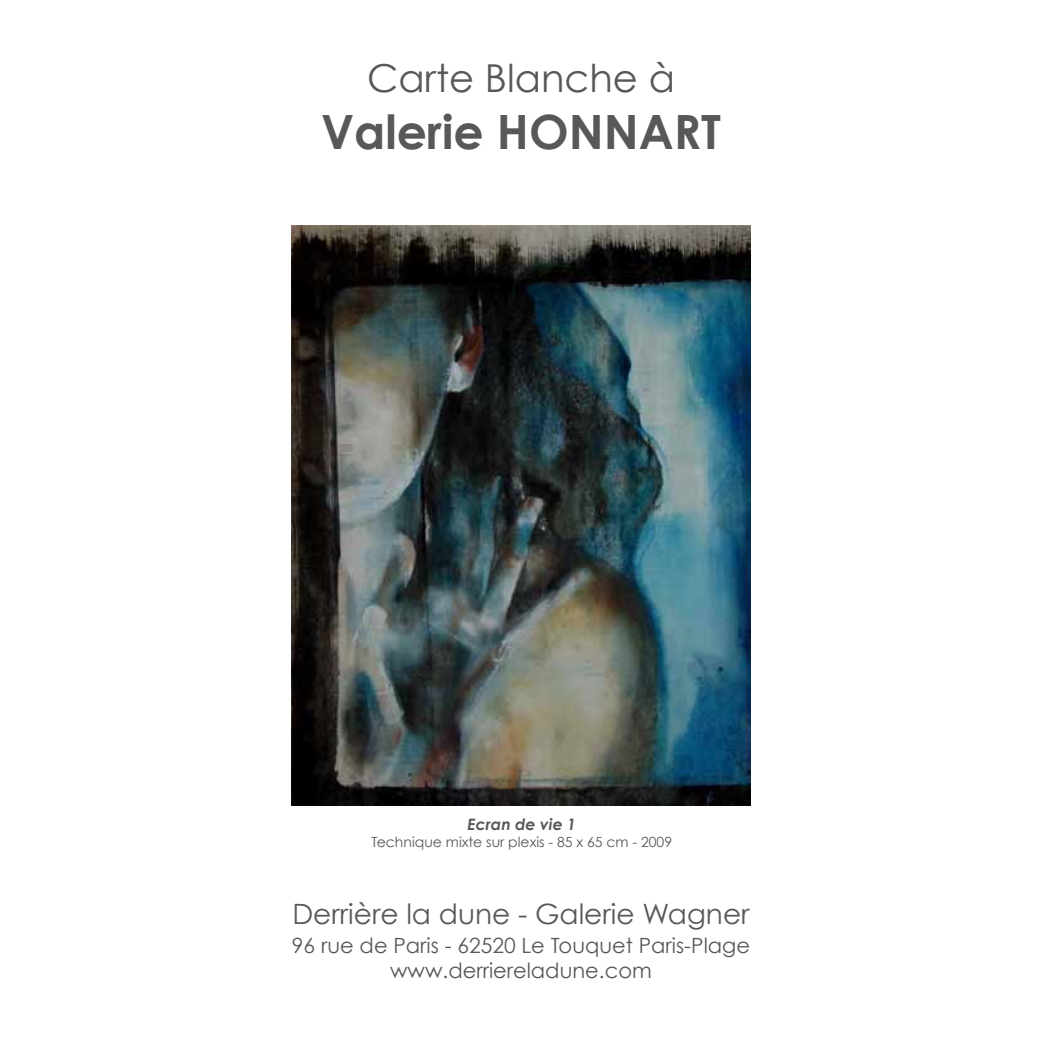
<style>
.page{position:relative;width:1042px;height:1042px;background:#fff}
.page>*{position:absolute;margin:0;border:0;box-sizing:border-box;transform-origin:0 0}
.t1{font:700 47.25px "Century Gothic";color:#58585a}
.t2{font:38.5px "Century Gothic";color:#58585a}
.t3{font:28px "Century Gothic";color:#58585a}
.t4{font:21px/25.2px "Century Gothic";color:#58585a;text-align:center}
.t5{font:italic 700 15.75px "Century Gothic";color:#58585a}
.t6{font:14px "Century Gothic";color:#58585a}
</style>
<div class="page">
<img style="left:291px;top:226px;width:459px;height:579px">
<h2 class="t2" style="left:367px;top:54px;width:309px">Carte Blanche à</h2>
<h1 class="t1" style="left:321px;top:102px;width:401px">Valerie HONNART</h1>
<p class="t5" style="left:468px;top:814px;width:110px">Ecran de vie 1</p>
<p class="t6" style="left:371px;top:833px;width:302px">Technique mixte sur plexis - 85 x 65 cm - 2009</p>
<h3 class="t3" style="left:292px;top:896px;width:459px">Derrière la dune - Galerie Wagner</h3>
<p class="t4" style="left:292px;top:932px;width:459px">96 rue de Paris - 62520 Le Touquet Paris-Plage www.derriereladune.com</p>
</div>
